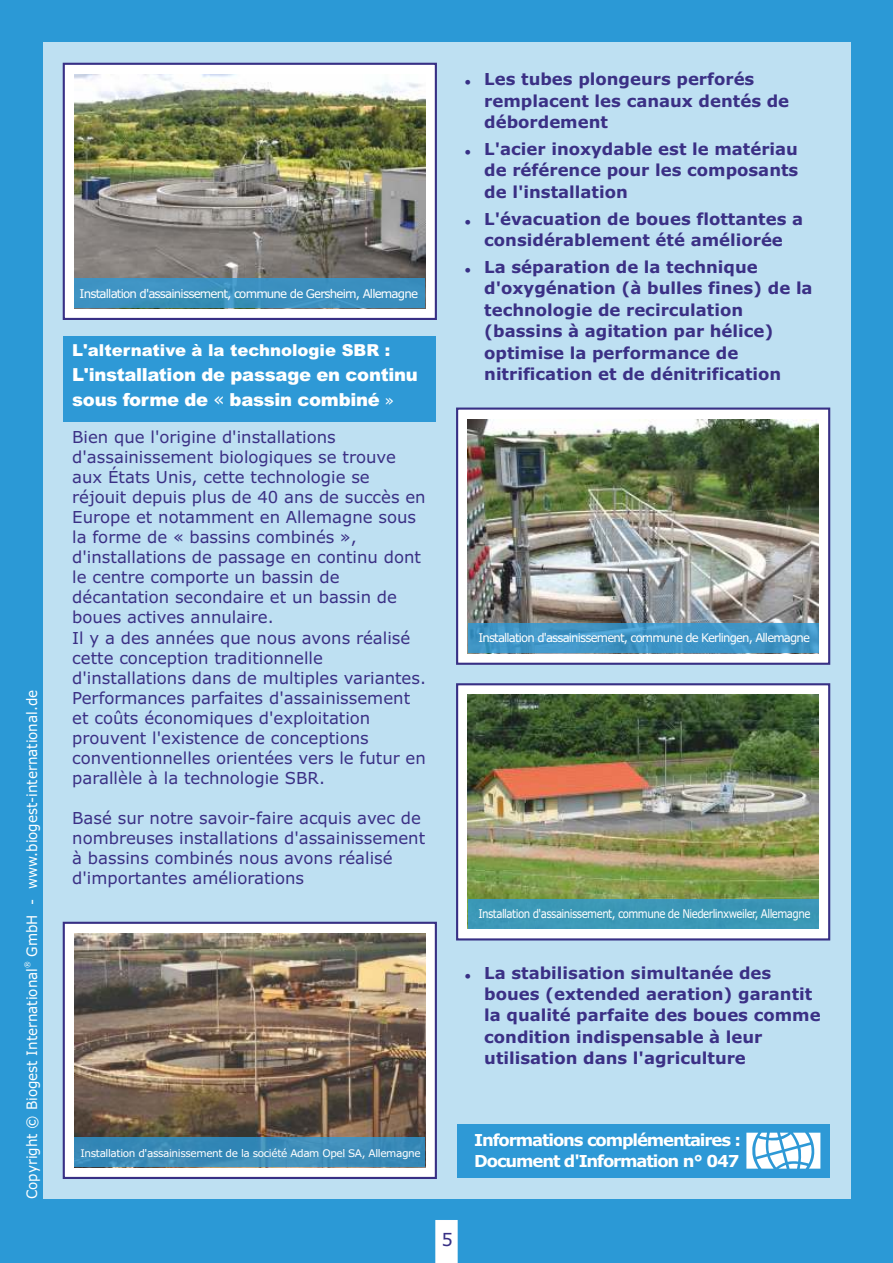
<style>
.page{position:relative;width:893px;height:1263px;background:#2b99d6}
.page>*{position:absolute;margin:0;border:0;box-sizing:border-box;transform-origin:0 0}
.t1{font:900 18px/25.3px "Arial";letter-spacing:-.015em;color:#fff}
.t2{font:18px "Verdana";color:#383085}
.t3{font:16.5px/20.1px "Verdana";color:#3b3085}
.t4{font:700 16.5px/21.3px "Verdana";color:#3b3085}
.t5{font:700 16.5px/20.1px "Verdana";letter-spacing:-.07em;color:#fff}
.t6{font:900 16.5px "Arial";color:#fff}
.t7{font:14.4px "Verdana";color:#fff;scale:.93 1}
.t8{font:12px "Verdana";letter-spacing:-.07em;color:#fff}
.t9{font:12px "Verdana";letter-spacing:-.07em;color:#fff;scale:.86 1}
.t10{font:10.5px "Verdana";letter-spacing:-.035em;color:#fff}
.t11{font:7.2px "Verdana";color:#fff;scale:.93 1}
.s1{font-family:"Tahoma";font-weight:400}
.s2{font-family:"Tahoma";font-weight:400;font-size:15px}
</style>
<div class="page">
<svg style="left:436px;top:1220px;width:21px;height:43px"></svg>
<div style="left:43px;top:43px;width:807px;height:1156px;background:#bee0f2"></div>
<div style="left:457px;top:1124px;width:372px;height:53px;background:#2e99d6"></div>
<svg style="left:746px;top:1133px;width:74px;height:35px"></svg>
<svg style="left:456px;top:407px;width:375px;height:258px;background:#d2d1e3"></svg>
<svg style="left:62px;top:921px;width:375px;height:258px;background:#d8d7e2"></svg>
<img style="left:74px;top:933px;width:351px;height:204px">
<svg style="left:456px;top:683px;width:375px;height:258px;background:#d0d0e1"></svg>
<svg style="left:62px;top:62px;width:375px;height:258px;background:#d7d7e3"></svg>
<div style="left:74px;top:1137px;width:351px;height:30px;background:#2e99d6;opacity:.8"></div>
<div style="left:64px;top:336px;width:372px;height:85px;background:#2e99d6"></div>
<img style="left:468px;top:419px;width:351px;height:204px">
<div style="left:468px;top:623px;width:351px;height:30px;background:#2e99d6;opacity:.8"></div>
<img style="left:468px;top:695px;width:351px;height:204px">
<div style="left:468px;top:899px;width:351px;height:30px;background:#3b98b7"></div>
<img style="left:74px;top:74px;width:351px;height:205px">
<div style="left:74px;top:279px;width:351px;height:29px;background:#3b90bf"></div>
<p class="t7" style="left:26px;top:1199px;width:549px;rotate:-90deg">Copyright © Biogest International GmbH - www.biogest-international.de</p>
<p class="t11" style="left:24px;top:968px;width:9px;rotate:-90deg">®</p>
<p class="t8" style="left:80px;top:288px;width:340px">Installation d'assainissement, commune de Gersheim, Allemagne</p>
<p class="t6" style="left:72px;top:344px;width:319px">L'alternative à la technologie SBR :</p>
<p class="t1" style="left:72px;top:364px;width:347px">L'installation de passage en continu sous forme de <span class="s1">«</span> bassin combiné <span class="s2">»</span></p>
<p class="t3" style="left:72px;top:428px;width:355px">Bien que l'origine d'installations d'assainissement biologiques se trouve aux États Unis, cette technologie se réjouit depuis plus de 40 ans de succès en Europe et notamment en Allemagne sous la forme de « bassins combinés », d'installations de passage en continu dont le centre comporte un bassin de décantation secondaire et un bassin de boues actives annulaire.<br>Il y a des années que nous avons réalisé cette conception traditionnelle d'installations dans de multiples variantes.<br>Performances parfaites d'assainissement et coûts économiques d'exploitation prouvent l'existence de conceptions conventionnelles orientées vers le futur en parallèle à la technologie SBR.</p>
<p class="t3" style="left:72px;top:810px;width:354px">Basé sur notre savoir-faire acquis avec de nombreuses installations d'assainissement à bassins combinés nous avons réalisé d'importantes améliorations</p>
<p class="t10" style="left:80px;top:1148px;width:342px">Installation d'assainissement de la société Adam Opel SA, Allemagne</p>
<p class="t4" style="left:484px;top:70px;width:306px">Les tubes plongeurs perforés remplacent les canaux dentés de débordement</p>
<p class="t4" style="left:484px;top:140px;width:316px;text-align:justify">L'acier inoxydable est le matériau de référence pour les composants de l'installation</p>
<p class="t4" style="left:484px;top:209px;width:320px">L'évacuation de boues flottantes a considérablement été améliorée</p>
<p class="t4" style="left:484px;top:258px;width:330px">La séparation de la technique d'oxygénation (à bulles fines) de la technologie de recirculation (bassins à agitation par hélice) optimise la performance de nitrification et de dénitrification</p>
<p class="t8" style="left:478px;top:633px;width:333px">Installation d'assainissement, commune de Kerlingen, Allemagne</p>
<p class="t9" style="left:478px;top:909px;width:388px">Installation d'assainissement, commune de Niederlinxweiler, Allemagne</p>
<p class="t4" style="left:484px;top:963px;width:338px">La stabilisation simultanée des boues (extended aeration) garantit la qualité parfaite des boues comme condition indispensable à leur utilisation dans l'agriculture</p>
<p class="t5" style="left:474px;top:1132px;width:268px">Informations complémentaires :<br>Document d'Information n° 047</p>
<p class="t2" style="left:441px;top:1232px;width:13px">5</p>
</div>
